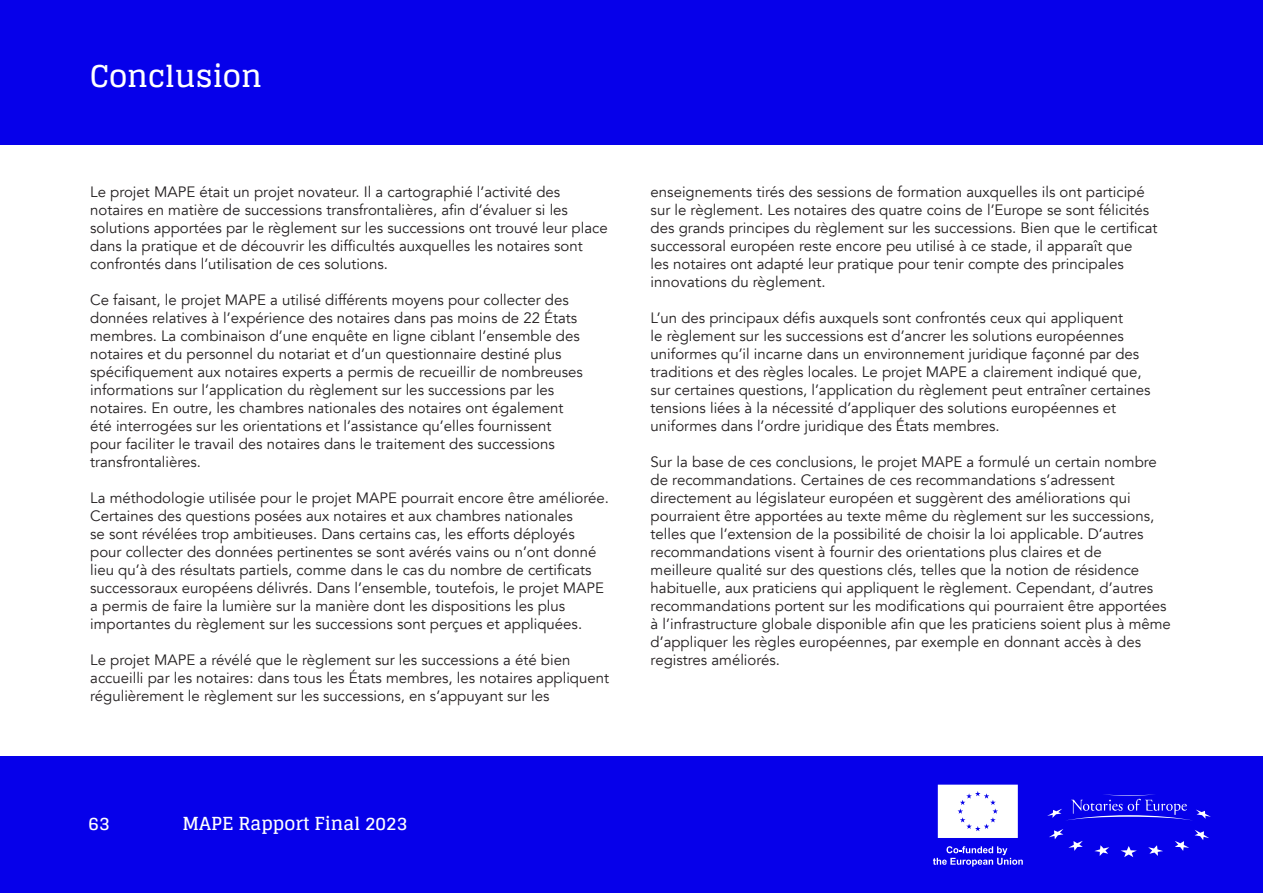
<style>
.page{position:relative;width:1263px;height:893px;background:#fff}
.page>*{position:absolute;margin:0;border:0;box-sizing:border-box;transform-origin:0 0}
.Hoofdstuktitel{font:700 30px "Glegoo";color:#fff}
.t1{font:700 18px "Glegoo";color:#fff}
.Lopende_tekst{font:15px/18px "Avenir";color:#231f20}
</style>
<div class="page">
<div style="left:0;top:756px;width:1263px;height:137px;background:#0600ea"></div>
<div style="left:0;top:0;width:1263px;height:144px;background:#0600ea"></div>
<svg style="left:1049px;top:829px;width:34px;height:22px"></svg>
<svg style="left:1094px;top:845px;width:15px;height:11px"></svg>
<svg style="left:1121px;top:846px;width:16px;height:11px"></svg>
<svg style="left:1148px;top:845px;width:15px;height:11px"></svg>
<svg style="left:1175px;top:830px;width:34px;height:21px"></svg>
<svg style="left:1047px;top:794px;width:164px;height:26px"></svg>
<div style="left:938px;top:785px;width:80px;height:53px;background:#fff"></div>
<svg style="left:933px;top:846px;width:90px;height:20px"></svg>
<p class="Hoofdstuktitel" style="left:90px;top:59px;width:173px">Conclusion</p>
<p class="Lopende_tekst" style="left:90px;top:183px;width:519px">Le projet MAPE était un projet novateur. Il a cartographié l’activité des notaires en matière de successions transfrontalières, afin d’évaluer si les solutions apportées par le règlement sur les successions ont trouvé leur place dans la pratique et de découvrir les difficultés auxquelles les notaires sont confrontés dans l’utilisation de ces solutions.</p>
<p class="Lopende_tekst" style="left:90px;top:291px;width:494px">Ce faisant, le projet MAPE a utilisé différents moyens pour collecter des données relatives à l’expérience des notaires dans pas moins de 22 États membres. La combinaison d’une enquête en ligne ciblant l’ensemble des notaires et du personnel du notariat et d’un questionnaire destiné plus spécifiquement aux notaires experts a permis de recueillir de nombreuses informations sur l’application du règlement sur les successions par les notaires. En outre, les chambres nationales des notaires ont également été interrogées sur les orientations et l’assistance qu’elles fournissent pour faciliter le travail des notaires dans le traitement des successions transfrontalières.</p>
<p class="Lopende_tekst" style="left:90px;top:489px;width:520px">La méthodologie utilisée pour le projet MAPE pourrait encore être améliorée.<br>Certaines des questions posées aux notaires et aux chambres nationales<br>se sont révélées trop ambitieuses. Dans certains cas, les efforts déployés pour collecter des données pertinentes se sont avérés vains ou n’ont donné lieu qu’à des résultats partiels, comme dans le cas du nombre de certificats successoraux européens délivrés. Dans l’ensemble, toutefois, le projet MAPE a permis de faire la lumière sur la manière dont les dispositions les plus importantes du règlement sur les successions sont perçues et appliquées.</p>
<p class="Lopende_tekst" style="left:90px;top:651px;width:520px">Le projet MAPE a révélé que le règlement sur les successions a été bien accueilli par les notaires: dans tous les États membres, les notaires appliquent régulièrement le règlement sur les successions, en s’appuyant sur les</p>
<p class="Lopende_tekst" style="left:651px;top:183px;width:508px">enseignements tirés des sessions de formation auxquelles ils ont participé sur le règlement. Les notaires des quatre coins de l’Europe se sont félicités des grands principes du règlement sur les successions. Bien que le certificat successoral européen reste encore peu utilisé à ce stade, il apparaît que<br>les notaires ont adapté leur pratique pour tenir compte des principales innovations du règlement.</p>
<p class="Lopende_tekst" style="left:651px;top:309px;width:501px">L’un des principaux défis auxquels sont confrontés ceux qui appliquent<br>le règlement sur les successions est d’ancrer les solutions européennes uniformes qu’il incarne dans un environnement juridique façonné par des traditions et des règles locales. Le projet MAPE a clairement indiqué que, sur certaines questions, l’application du règlement peut entraîner certaines tensions liées à la nécessité d’appliquer des solutions européennes et uniformes dans l’ordre juridique des États membres.</p>
<p class="Lopende_tekst" style="left:651px;top:453px;width:522px">Sur la base de ces conclusions, le projet MAPE a formulé un certain nombre de recommandations. Certaines de ces recommandations s’adressent directement au législateur européen et suggèrent des améliorations qui pourraient être apportées au texte même du règlement sur les successions, telles que l’extension de la possibilité de choisir la loi applicable. D’autres recommandations visent à fournir des orientations plus claires et de<br>meilleure qualité sur des questions clés, telles que la notion de résidence habituelle, aux praticiens qui appliquent le règlement. Cependant, d’autres recommandations portent sur les modifications qui pourraient être apportées à l’infrastructure globale disponible afin que les praticiens soient plus à même d’appliquer les règles européennes, par exemple en donnant accès à des registres améliorés.</p>
<p class="t1" style="left:89px;top:813px;width:23px">63</p>
<p class="t1" style="left:182px;top:813px;width:226px">MAPE Rapport Final 2023</p>
</div>
